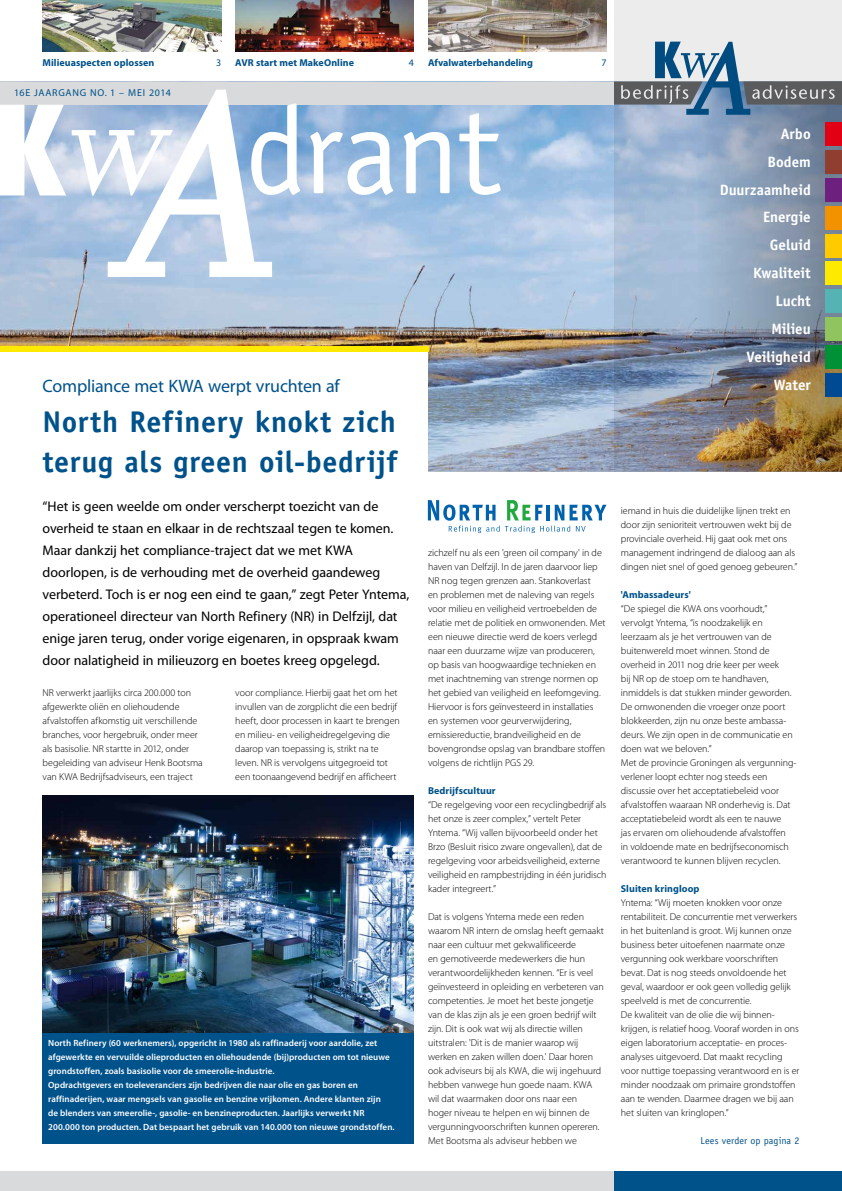
<style>
.page{position:relative;width:842px;height:1191px;background:#fff}
.page>*{position:absolute;margin:0;border:0;box-sizing:border-box;transform-origin:0 0}
.t1{font:124px "Officina Sans";letter-spacing:-.025em;color:#fff}
.t2{font:700 30px/40px "Officina Sans";letter-spacing:.02em;color:#00528a}
.t3{font:18px "Myriad Pro";letter-spacing:-.01em;color:#00528a}
.t4{font:700 15px/27.9px "Officina Sans";letter-spacing:-.005em;color:#fff;text-align:right}
.t5{font:14px/22px "Myriad Pro";color:#000}
.t6{font:300 10px/14px "Myriad Pro";letter-spacing:-.005em;color:#000}
.t7{font:700 10px "Myriad Pro";letter-spacing:.005em;color:#00528a}
.t8{font:10px "Myriad Pro";letter-spacing:.075em;color:#00528a}
.t9{font:10px "Officina Sans";letter-spacing:.005em;color:#00528a}
.t10{font:600 9px/14px "Myriad Pro";letter-spacing:.005em;color:#fff}
</style>
<div class="page">
<img style="left:0;top:105px;width:428px;height:241px">
<img style="left:428px;top:105px;width:186px;height:366px">
<div style="left:0;top:1171px;width:614px;height:20px;background:#d9dadb"></div>
<img style="left:614px;top:1px;width:227px;height:470px">
<div style="left:825px;top:150px;width:16px;height:23px;background:#8f3e2f"></div>
<div style="left:825px;top:178px;width:16px;height:23px;background:#6e207e"></div>
<div style="left:825px;top:206px;width:16px;height:23px;background:#f39200"></div>
<div style="left:825px;top:234px;width:16px;height:23px;background:#ffcb00"></div>
<div style="left:825px;top:262px;width:16px;height:23px;background:#fdea00"></div>
<div style="left:825px;top:290px;width:16px;height:23px;background:#55b3b3"></div>
<div style="left:825px;top:318px;width:16px;height:23px;background:#90c45e"></div>
<div style="left:825px;top:346px;width:16px;height:23px;background:#009035"></div>
<div style="left:825px;top:373px;width:16px;height:24px;background:#004a93"></div>
<div style="left:825px;top:122px;width:16px;height:23px;background:#e20015"></div>
<div style="left:0;top:82px;width:614px;height:23px;background:#d9dadb"></div>
<svg style="left:0;top:105px;width:66px;height:90px"></svg>
<svg style="left:72px;top:90px;width:200px;height:187px"></svg>
<img style="left:428px;top:1px;width:179px;height:51px">
<img style="left:43px;top:1px;width:178px;height:51px">
<img style="left:235px;top:1px;width:179px;height:51px">
<div style="left:0;top:346px;width:428px;height:6px;background:#fdea00"></div>
<svg style="left:428px;top:500px;width:178px;height:33px"></svg>
<div style="left:43px;top:1025px;width:371px;height:119px;background:#00528a"></div>
<img style="left:43px;top:795px;width:371px;height:237px">
<div style="left:614px;top:1171px;width:227px;height:20px;background:#00528a"></div>
<p class="t7" style="left:43px;top:57px;width:113px">Milieuaspecten oplossen</p>
<p class="t8" style="left:216px;top:57px;width:7px">3</p>
<p class="t7" style="left:235px;top:57px;width:120px">AVR start met MakeOnline</p>
<p class="t8" style="left:409px;top:57px;width:7px">4</p>
<p class="t7" style="left:428px;top:57px;width:106px">Afvalwaterbehandeling</p>
<p class="t8" style="left:601px;top:57px;width:7px">7</p>
<p class="t8" style="left:14px;top:87px;width:158px">16E JAARGANG NO. 1 – MEI 2014</p>
<h1 class="t1" style="left:245px;top:79px;width:257px">drant</h1>
<h3 class="t3" style="left:43px;top:376px;width:299px">Compliance met KWA werpt vruchten af</h3>
<h2 class="t2" style="left:43px;top:401px;width:357px">North Refinery knokt zich terug als green oil-bedrijf</h2>
<p class="t5" style="left:43px;top:495px;width:368px">“Het is geen weelde om onder verscherpt toezicht van de overheid te staan en elkaar in de rechtszaal tegen te komen.<br>Maar dankzij het compliance-traject dat we met KWA doorlopen, is de verhouding met de overheid gaandeweg verbeterd. Toch is er nog een eind te gaan,” zegt Peter Yntema, operationeel directeur van North Refinery (NR) in Delfzijl, dat enige jaren terug, onder vorige eigenaren, in opspraak kwam door nalatigheid in milieuzorg en boetes kreeg opgelegd.</p>
<p class="t6" style="left:43px;top:686px;width:162px">NR verwerkt jaarlijks circa 200.000 ton afgewerkte oliën en oliehoudende afvalstoffen afkomstig uit verschillende branches, voor hergebruik, onder meer als basisolie. NR startte in 2012, onder begeleiding van adviseur Henk Bootsma van KWA Bedrijfsadviseurs, een traject</p>
<p class="t6" style="left:235px;top:686px;width:166px">voor compliance. Hierbij gaat het om het invullen van de zorgplicht die een bedrijf heeft, door processen in kaart te brengen en milieu- en veiligheidregelgeving die daarop van toepassing is, strikt na te leven. NR is vervolgens uitgegroeid tot een toonaangevend bedrijf en afficheert</p>
<p class="t10" style="left:48px;top:1036px;width:348px">North Refinery (60 werknemers), opgericht in 1980 als raffinaderij voor aardolie, zet afgewerkte en vervuilde olieproducten en oliehoudende (bij)producten om tot nieuwe grondstoffen, zoals basisolie voor de smeerolie-industrie.<br>Opdrachtgevers en toeleveranciers zijn bedrijven die naar olie en gas boren en raffinaderijen, waar mengsels van gasolie en benzine vrijkomen. Andere klanten zijn<br>de blenders van smeerolie-, gasolie- en benzineproducten. Jaarlijks verwerkt NR 200.000 ton producten. Dat bespaart het gebruik van 140.000 ton nieuwe grondstoffen.</p>
<p class="t6" style="left:428px;top:546px;width:179px">zichzelf nu als een 'green oil company' in de haven van Delfzijl. In de jaren daarvoor liep NR nog tegen grenzen aan. Stankoverlast<br>en problemen met de naleving van regels voor milieu en veiligheid vertroebelden de relatie met de politiek en omwonenden. Met een nieuwe directie werd de koers verlegd naar een duurzame wijze van produceren, op basis van hoogwaardige technieken en met inachtneming van strenge normen op het gebied van veiligheid en leefomgeving.<br>Hiervoor is fors geïnvesteerd in installaties en systemen voor geurverwijdering, emissiereductie, brandveiligheid en de bovengrondse opslag van brandbare stoffen volgens de richtlijn PGS 29.</p>
<p class="t7" style="left:428px;top:785px;width:69px">Bedrijfscultuur</p>
<p class="t6" style="left:428px;top:798px;width:180px">“De regelgeving voor een recyclingbedrijf als het onze is zeer complex,” vertelt Peter Yntema. “Wij vallen bijvoorbeeld onder het Brzo (Besluit risico zware ongevallen), dat de regelgeving voor arbeidsveiligheid, externe veiligheid en rampbestrijding in één juridisch kader integreert.”</p>
<p class="t6" style="left:428px;top:910px;width:177px">Dat is volgens Yntema mede een reden waarom NR intern de omslag heeft gemaakt naar een cultuur met gekwalificeerde<br>en gemotiveerde medewerkers die hun verantwoordelijkheden kennen. “Er is veel geïnvesteerd in opleiding en verbeteren van competenties. Je moet het beste jongetje van de klas zijn als je een groen bedrijf wilt zijn. Dit is ook wat wij als directie willen uitstralen: 'Dit is de manier waarop wij werken en zaken willen doen.' Daar horen ook adviseurs bij als KWA, die wij ingehuurd hebben vanwege hun goede naam. KWA wil dat waarmaken door ons naar een<br>hoger niveau te helpen en wij binnen de vergunningvoorschriften kunnen opereren.<br>Met Bootsma als adviseur hebben we</p>
<h3 class="t4" style="left:720px;top:119px;width:93px">Arbo<br>Bodem<br>Duurzaamheid<br>Energie<br>Geluid<br>Kwaliteit<br>Lucht<br>Milieu<br>Veiligheid<br>Water</h3>
<p class="t6" style="left:621px;top:504px;width:178px">iemand in huis die duidelijke lijnen trekt en door zijn senioriteit vertrouwen wekt bij de provinciale overheid. Hij gaat ook met ons management indringend de dialoog aan als dingen niet snel of goed genoeg gebeuren.”</p>
<p class="t7" style="left:621px;top:589px;width:71px">'Ambassadeurs'</p>
<p class="t6" style="left:621px;top:602px;width:177px">“De spiegel die KWA ons voorhoudt,” vervolgt Yntema, “is noodzakelijk en leerzaam als je het vertrouwen van de buitenwereld moet winnen. Stond de overheid in 2011 nog drie keer per week<br>bij NR op de stoep om te handhaven, inmiddels is dat stukken minder geworden.<br>De omwonenden die vroeger onze poort blokkeerden, zijn nu onze beste ambassa&shy;deurs. We zijn open in de communicatie en doen wat we beloven.”<br>Met de provincie Groningen als vergunning&shy;verlener loopt echter nog steeds een discussie over het acceptatiebeleid voor afvalstoffen waaraan NR onderhevig is. Dat acceptatiebeleid wordt als een te nauwe<br>jas ervaren om oliehoudende afvalstoffen<br>in voldoende mate en bedrijfseconomisch verantwoord te kunnen blijven recyclen.</p>
<p class="t7" style="left:621px;top:883px;width:80px">Sluiten kringloop</p>
<p class="t6" style="left:621px;top:896px;width:180px">Yntema: “Wij moeten knokken voor onze rentabiliteit. De concurrentie met verwerkers in het buitenland is groot. Wij kunnen onze business beter uitoefenen naarmate onze vergunning ook werkbare voorschriften bevat. Dat is nog steeds onvoldoende het geval, waardoor er ook geen volledig gelijk speelveld is met de concurrentie.<br>De kwaliteit van de olie die wij binnen&shy;krijgen, is relatief hoog. Vooraf worden in ons eigen laboratorium acceptatie- en proces&shy;analyses uitgevoerd. Dat maakt recycling voor nuttige toepassing verantwoord en is er minder noodzaak om primaire grondstoffen aan te wenden. Daarmee dragen we bij aan het sluiten van kringlopen.”</p>
<p class="t9" style="left:700px;top:1135px;width:100px">Lees verder op pagina 2</p>
</div>
